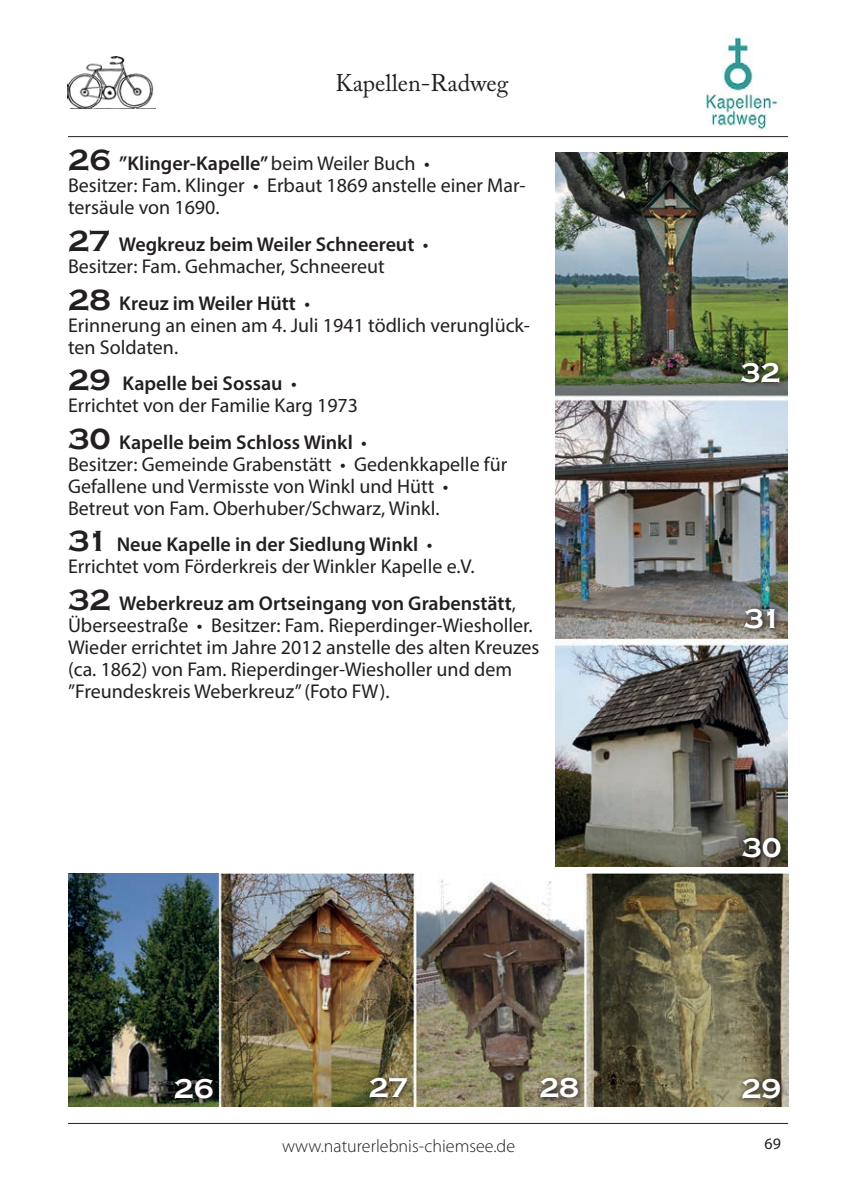
<style>
.page{position:relative;width:842px;height:1191px;background:#fff}
.page>*{position:absolute;margin:0;border:0;box-sizing:border-box;transform-origin:0 0}
.t1{font:700 28px "Copperplate Gothic";color:#fff}
.t2{font:24px "Adobe Caslon Pro";color:#231f20}
.t3{font:20px/22px "Myriad Pro";color:#231f20}
.t4{font:300 18px "Myriad Pro";color:#231f20}
.t5{font:16px "Myriad Pro";color:#231f20}
.s1{font-family:"Copperplate Gothic";font-weight:700;font-size:30px}
.s2{font-weight:600}
</style>
<div class="page">
<hr style="left:68px;top:136px;width:720px;height:1px;background:#231f20">
<hr style="left:68px;top:1123px;width:720px;height:1px;background:#231f20">
<img style="left:68px;top:56px;width:88px;height:53px">
<img style="left:555px;top:153px;width:232px;height:713px">
<img style="left:68px;top:873px;width:720px;height:233px">
<svg style="left:170px;top:1074px;width:51px;height:31px;background:#242822"></svg>
<svg style="left:365px;top:1073px;width:49px;height:31px;background:#6e6744"></svg>
<svg style="left:536px;top:1073px;width:50px;height:31px;background:#78715c"></svg>
<svg style="left:738px;top:1074px;width:49px;height:31px;background:#6d6752"></svg>
<svg style="left:738px;top:834px;width:50px;height:30px"></svg>
<svg style="left:740px;top:605px;width:41px;height:30px"></svg>
<svg style="left:737px;top:358px;width:49px;height:31px;background:#485536"></svg>
<img style="left:705px;top:37px;width:78px;height:93px">
<p class="t2" style="left:335px;top:69px;width:175px">Kapellen-Radweg</p>
<p class="t3" style="left:68px;top:152px;width:459px"><span class="s1">26</span> <span class="s2">”Klinger-Kapelle”</span> beim Weiler Buch •<br>Besitzer: Fam. Klinger • Erbaut 1869 anstelle einer Mar&shy;tersäule von 1690.</p>
<p class="t3" style="left:68px;top:233px;width:362px"><span class="s1">27</span> <span class="s2">Wegkreuz beim Weiler Schneereut</span> •<br>Besitzer: Fam. Gehmacher, Schneereut</p>
<p class="t3" style="left:68px;top:291px;width:463px"><span class="s1">28</span> <span class="s2">Kreuz im Weiler Hütt</span> •<br>Erinnerung an einen am 4. Juli 1941 tödlich verunglück&shy;ten Soldaten.</p>
<p class="t3" style="left:68px;top:372px;width:292px"><span class="s1">29</span> <span class="s2">Kapelle bei Sossau</span> •<br>Errichtet von der Familie Karg 1973</p>
<p class="t3" style="left:68px;top:430px;width:441px"><span class="s1">30</span> <span class="s2">Kapelle beim Schloss Winkl</span> •<br>Besitzer: Gemeinde Grabenstätt • Gedenkkapelle für Gefallene und Vermisste von Winkl und Hütt • Betreut von Fam. Oberhuber/Schwarz, Winkl.</p>
<p class="t3" style="left:68px;top:533px;width:408px"><span class="s1">31</span> <span class="s2">Neue Kapelle in der Siedlung Winkl</span> •<br>Errichtet vom Förderkreis der Winkler Kapelle e.V.</p>
<p class="t3" style="left:68px;top:591px;width:473px"><span class="s1">32</span> <span class="s2">Weberkreuz am Ortseingang von Grabenstätt</span>, Überseestraße • Besitzer: Fam. Rieperdinger-Wiesholler.<br>Wieder errichtet im Jahre 2012 anstelle des alten Kreuzes (ca. 1862) von Fam. Rieperdinger-Wiesholler und dem ”Freundeskreis Weberkreuz” (Foto FW).</p>
<h1 class="t1" style="left:740px;top:357px;width:41px">32</h1>
<h1 class="t1" style="left:744px;top:603px;width:39px">31</h1>
<h1 class="t1" style="left:742px;top:832px;width:41px">30</h1>
<h1 class="t1" style="left:174px;top:1073px;width:41px">26</h1>
<h1 class="t1" style="left:369px;top:1072px;width:41px">27</h1>
<h1 class="t1" style="left:539px;top:1072px;width:41px">28</h1>
<h1 class="t1" style="left:741px;top:1073px;width:41px">29</h1>
<p class="t4" style="left:282px;top:1135px;width:234px">www.naturerlebnis-chiemsee.de</p>
<p class="t5" style="left:765px;top:1133px;width:18px">69</p>
</div>
